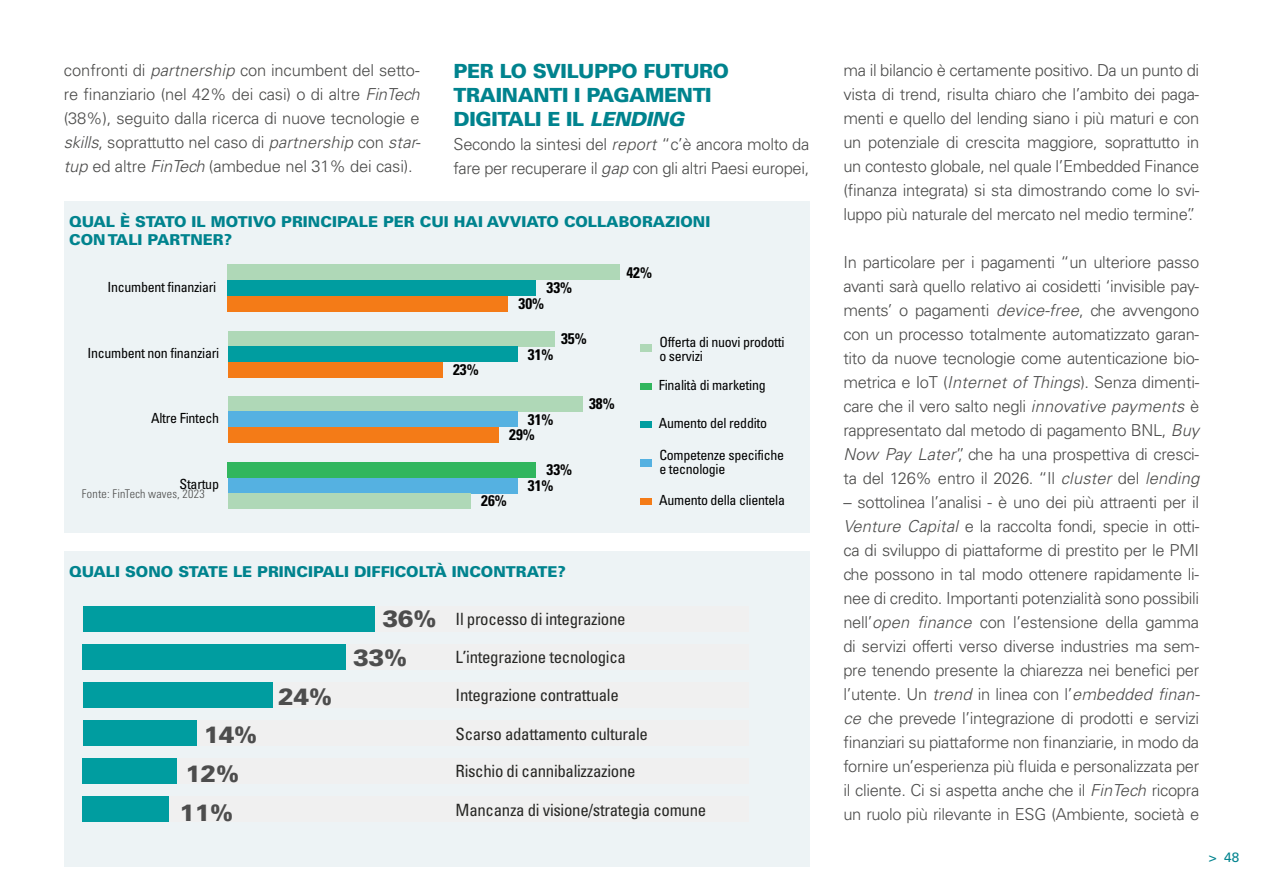
<style>
.page{position:relative;width:1263px;height:893px;background:#fff}
.page>*{position:absolute;margin:0;border:0;box-sizing:border-box;transform-origin:0 0}
.t1{font:900 23.7px "Univers";letter-spacing:-.02em;color:#4d4d4d}
.t2{font:900 19.5px/24px "Univers LT Std";letter-spacing:-.02em;color:#00838e}
.t3{font:condensed 16.95px "Univers";letter-spacing:-.02em;color:#272724}
.t4{font:300 16.5px/24px "Univers LT Std";letter-spacing:-.02em;color:#4b4b4a;text-align:justify}
.t5{font:700 condensed 15.3px "Univers";color:#000}
.t6{font:900 15px/18px "Univers LT Std";color:#00838e}
.t7{font:condensed 13.95px/14px "Univers";letter-spacing:-.02em;color:#000}
.t8{font:13.5px "Univers LT Std";color:#00838e}
.t9{font:300 condensed 12px "Univers LT Std";letter-spacing:.02em;color:#4b4b4a}
.s1{font-style:italic}
.s2{font-weight:900;font-stretch:normal;font-size:23.7px;color:#4d4d4d}
</style>
<div class="page">
<div style="left:64px;top:201px;width:745px;height:331px;background:#edf3f5"></div>
<div style="left:228px;top:265px;width:392px;height:15px;background:#afd8b7"></div>
<div style="left:228px;top:331px;width:327px;height:16px;background:#afd8b7"></div>
<div style="left:228px;top:396px;width:355px;height:15px;background:#afd8b7"></div>
<div style="left:228px;top:462px;width:308px;height:16px;background:#31b65e"></div>
<div style="left:228px;top:280px;width:308px;height:16px;background:#009da0"></div>
<div style="left:228px;top:347px;width:289px;height:15px;background:#009da0"></div>
<div style="left:228px;top:411px;width:289px;height:16px;background:#55b1e1"></div>
<div style="left:228px;top:478px;width:289px;height:15px;background:#55b1e1"></div>
<div style="left:228px;top:296px;width:280px;height:15px;background:#f47b17"></div>
<div style="left:228px;top:362px;width:215px;height:16px;background:#f47b17"></div>
<div style="left:228px;top:427px;width:270px;height:16px;background:#f47b17"></div>
<div style="left:228px;top:493px;width:243px;height:16px;background:#afd8b7"></div>
<div style="left:640px;top:345px;width:11px;height:7px;background:#afd8b7"></div>
<div style="left:640px;top:383px;width:11px;height:7px;background:#31b65e"></div>
<div style="left:640px;top:421px;width:11px;height:7px;background:#009da0"></div>
<div style="left:640px;top:460px;width:11px;height:7px;background:#55b1e1"></div>
<div style="left:640px;top:498px;width:11px;height:7px;background:#f47b17"></div>
<div style="left:64px;top:551px;width:745px;height:315px;background:#edf3f5"></div>
<div style="left:83px;top:606px;width:666px;height:26px;background:#f0f0f0"></div>
<div style="left:83px;top:606px;width:292px;height:26px;background:#009da0"></div>
<div style="left:83px;top:644px;width:666px;height:26px;background:#f0f0f0"></div>
<div style="left:83px;top:644px;width:263px;height:26px;background:#009da0"></div>
<div style="left:83px;top:682px;width:666px;height:26px;background:#f0f0f0"></div>
<div style="left:83px;top:682px;width:189px;height:26px;background:#009da0"></div>
<div style="left:83px;top:720px;width:666px;height:26px;background:#f0f0f0"></div>
<div style="left:83px;top:720px;width:114px;height:26px;background:#009da0"></div>
<div style="left:83px;top:758px;width:666px;height:26px;background:#f0f0f0"></div>
<div style="left:83px;top:758px;width:94px;height:26px;background:#009da0"></div>
<div style="left:83px;top:796px;width:666px;height:26px;background:#f0f0f0"></div>
<div style="left:83px;top:796px;width:86px;height:26px;background:#009da0"></div>
<p class="t4" style="left:64px;top:58px;width:358px">confronti di <span class="s1">partnership</span> con incumbent del setto&shy;re finanziario (nel 42% dei casi) o di altre <span class="s1">FinTech </span>(38%), seguito dalla ricerca di nuove tecnologie e <span class="s1">skills</span>, soprattutto nel caso di <span class="s1">partnership</span> con <span class="s1">star&shy;tup</span> ed altre <span class="s1">FinTech</span> (ambedue nel 31% dei casi).</p>
<p class="t2" style="left:454px;top:59px;width:277px">PER LO SVILUPPO FUTURO<br>TRAINANTI I PAGAMENTI<br>DIGITALI E IL <span class="s1">LENDING</span></p>
<p class="t4" style="left:454px;top:132px;width:357px">Secondo la sintesi del <span class="s1">report</span> “c’è ancora molto da fare per recuperare il <span class="s1">gap</span> con gli altri Paesi europei,</p>
<p class="t6" style="left:69px;top:213px;width:643px">QUAL È STATO IL MOTIVO PRINCIPALE PER CUI HAI AVVIATO COLLABORAZIONI<br>CON TALI PARTNER?</p>
<p class="t5" style="left:626px;top:263px;width:27px">42%</p>
<p class="t7" style="left:108px;top:280px;width:110px">Incumbent finanziari</p>
<p class="t5" style="left:546px;top:278px;width:27px">33%</p>
<p class="t5" style="left:518px;top:294px;width:27px">30%</p>
<p class="t7" style="left:87px;top:346px;width:133px">Incumbent non finanziari</p>
<p class="t5" style="left:528px;top:345px;width:27px">31%</p>
<p class="t5" style="left:561px;top:329px;width:27px">35%</p>
<p class="t7" style="left:659px;top:334px;width:127px">Offerta di nuovi prodotti o servizi</p>
<p class="t5" style="left:453px;top:360px;width:27px">23%</p>
<p class="t7" style="left:151px;top:411px;width:70px">Altre Fintech</p>
<p class="t5" style="left:528px;top:410px;width:27px">31%</p>
<p class="t5" style="left:509px;top:425px;width:27px">29%</p>
<p class="t5" style="left:546px;top:460px;width:27px">33%</p>
<p class="t5" style="left:589px;top:394px;width:27px">38%</p>
<p class="t7" style="left:659px;top:377px;width:108px">Finalità di marketing</p>
<p class="t7" style="left:659px;top:415px;width:110px">Aumento del reddito</p>
<p class="t7" style="left:659px;top:447px;width:126px">Competenze specifiche e tecnologie</p>
<p class="t7" style="left:180px;top:477px;width:41px">Startup</p>
<p class="t9" style="left:82px;top:486px;width:125px">Fonte: FinTech waves, 2023</p>
<p class="t5" style="left:481px;top:492px;width:27px">26%</p>
<p class="t5" style="left:528px;top:476px;width:27px">31%</p>
<p class="t7" style="left:659px;top:492px;width:127px">Aumento della clientela</p>
<p class="t6" style="left:69px;top:562px;width:498px">QUALI SONO STATE LE PRINCIPALI DIFFICOLTÀ INCONTRATE?</p>
<p class="t3" style="left:382px;top:608px;width:245px"><span class="s2">36%</span> Il processo di integrazione</p>
<h1 class="t1" style="left:353px;top:643px;width:56px">33%</h1>
<p class="t3" style="left:456px;top:646px;width:172px">L’integrazione tecnologica</p>
<h1 class="t1" style="left:278px;top:681px;width:56px">24%</h1>
<p class="t3" style="left:456px;top:684px;width:165px">Integrazione contrattuale</p>
<h1 class="t1" style="left:203px;top:720px;width:56px">14%</h1>
<p class="t3" style="left:456px;top:723px;width:194px">Scarso adattamento culturale</p>
<h1 class="t1" style="left:185px;top:759px;width:56px">12%</h1>
<p class="t3" style="left:456px;top:761px;width:182px">Rischio di cannibalizzazione</p>
<h1 class="t1" style="left:179px;top:797px;width:56px">11%</h1>
<p class="t3" style="left:456px;top:799px;width:252px">Mancanza di visione/strategia comune</p>
<p class="t4" style="left:843px;top:58px;width:357px">ma il bilancio è certamente positivo. Da un punto di vista di trend, risulta chiaro che l’ambito dei paga&shy;menti e quello del lending siano i più maturi e con un potenziale di crescita maggiore, soprattutto in un contesto globale, nel quale l’Embedded Finance (finanza integrata) si sta dimostrando come lo svi&shy;luppo più naturale del mercato nel medio termine”.</p>
<p class="t4" style="left:843px;top:250px;width:357px">In particolare per i pagamenti “un ulteriore passo avanti sarà quello relativo ai cosidetti ‘invisible pay&shy;ments’ o pagamenti <span class="s1">device-free</span>, che avvengono con un processo totalmente automatizzato garan&shy;tito da nuove tecnologie come autenticazione bio&shy;metrica e IoT (<span class="s1">Internet of Things</span>). Senza dimenti&shy;care che il vero salto negli <span class="s1">innovative payments</span> è rappresentato dal metodo di pagamento BNL, <span class="s1">Buy Now Pay Later</span>”, che ha una prospettiva di cresci&shy;ta del 126% entro il 2026. “Il <span class="s1">cluster</span> del <span class="s1">lending</span></p>
<p class="t4" style="left:843px;top:490px;width:358px">– sottolinea l’analisi - è uno dei più attraenti per il <span class="s1">Venture Capital</span> e la raccolta fondi, specie in otti&shy;ca di sviluppo di piattaforme di prestito per le PMI che possono in tal modo ottenere rapidamente li&shy;nee di credito. Importanti potenzialità sono possibili nell’<span class="s1">open finance</span> con l’estensione della gamma di servizi offerti verso diverse industries ma sem&shy;pre tenendo presente la chiarezza nei benefici per l’utente. Un <span class="s1">trend</span> in linea con l’<span class="s1">embedded finan&shy;ce</span> che prevede l’integrazione di prodotti e servizi finanziari su piattaforme non finanziarie, in modo da fornire un’esperienza più fluida e personalizzata per il cliente. Ci si aspetta anche che il <span class="s1">FinTech</span> ricopra un ruolo più rilevante in ESG (Ambiente, società e</p>
<p class="t8" style="left:1209px;top:849px;width:32px">&gt; 48</p>
</div>
